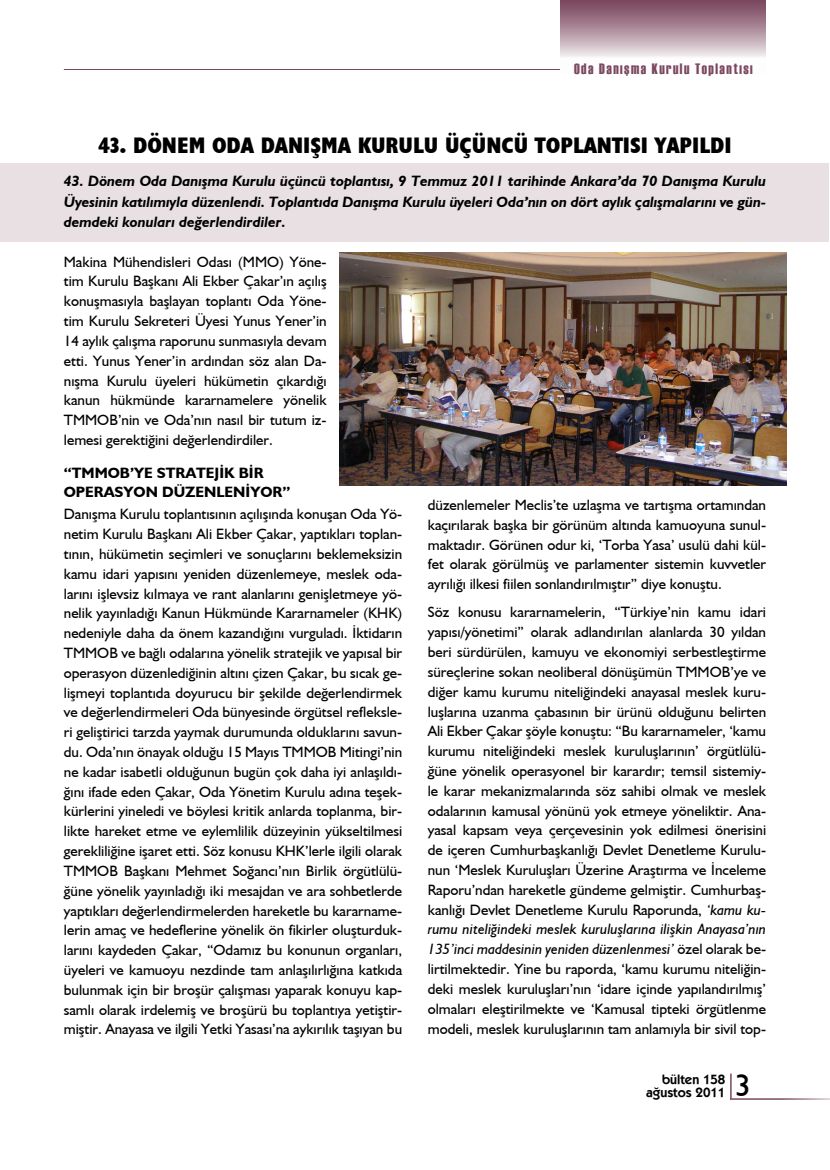
<style>
.page{position:relative;width:830px;height:1170px;background:#fff}
.page>*{position:absolute;margin:0;border:0;box-sizing:border-box;transform-origin:0 0}
.t1{font:31.5px "Humanist 521 BT";color:#000}
.t2{font:700 condensed 22.5px "Humanist 521 BT Xtra";color:#000}
.t3{font:15px/19.8px "Humanist 521 BT";color:#000;text-align:justify}
.t4{font:italic 700 15px/20.2px "Humanist 521 BT";color:#000;text-align:justify}
.t5{font:700 15px/19.8px "Humanist 521 BT";color:#000}
.t6{font:15px "Haettenschweiler";letter-spacing:.1em;color:#7b4860}
.t7{font:600 13.5px/13.5px "Kabel IT Cby BT";color:#000;text-align:right}
.s1{font-style:italic}
</style>
<div class="page">
<hr style="left:64px;top:69px;width:619px;height:1px;background:#7b4860">
<svg style="left:560px;top:0;width:205px;height:70px"></svg>
<hr style="left:729px;top:1073px;width:2px;height:26px;background:#7b4860">
<hr style="left:729px;top:1098px;width:100px;height:1px;background:#fff">
<div style="left:1px;top:163px;width:827px;height:79px;background:#e8e0e3"></div>
<img style="left:339px;top:253px;width:447px;height:232px">
<p class="t6" style="left:573px;top:58px;width:180px">Oda Danışma Kurulu Toplantısı</p>
<h2 class="t2" style="left:98px;top:131px;width:634px">43. DÖNEM ODA DANIŞMA KURULU ÜÇÜNCÜ TOPLANTISI YAPILDI</h2>
<p class="t4" style="left:64px;top:171px;width:703px">43. Dönem Oda Danışma Kurulu üçüncü toplantısı, 9 Temmuz 2011 tarihinde Ankara’da 70 Danışma Kurulu Üyesinin katılımıyla düzenlendi. Toplantıda Danışma Kurulu üyeleri Oda’nın on dört aylık çalışmalarını ve gün&shy;demdeki konuları değerlendirdiler.</p>
<p class="t3" style="left:64px;top:251px;width:264px">Makina Mühendisleri Odası (MMO) Yöne&shy;tim Kurulu Başkanı Ali Ekber Çakar’ın açılış konuşmasıyla başlayan toplantı Oda Yöne&shy;tim Kurulu Sekreteri Üyesi Yunus Yener’in 14 aylık çalışma raporunu sunmasıyla devam etti. Yunus Yener’in ardından söz alan Da&shy;nışma Kurulu üyeleri hükümetin çıkardığı kanun hükmünde kararnamelere yönelik TMMOB’nin ve Oda’nın nasıl bir tutum iz&shy;lemesi gerektiğini değerlendirdiler.</p>
<p class="t5" style="left:64px;top:462px;width:228px">“TMMOB’YE STRATEJİK BİR<br>OPERASYON DÜZENLENİYOR”</p>
<p class="t3" style="left:64px;top:504px;width:340px">Danışma Kurulu toplantısının açılışında konuşan Oda Yö&shy;netim Kurulu Başkanı Ali Ekber Çakar, yaptıkları toplan&shy;tının, hükümetin seçimleri ve sonuçlarını beklemeksizin kamu idari yapısını yeniden düzenlemeye, meslek oda&shy;larını işlevsiz kılmaya ve rant alanlarını genişletmeye yö&shy;nelik yayınladığı Kanun Hükmünde Kararnameler (KHK) nedeniyle daha da önem kazandığını vurguladı. İktidarın TMMOB ve bağlı odalarına yönelik stratejik ve yapısal bir operasyon düzenlediğinin altını çizen Çakar, bu sıcak ge&shy;lişmeyi toplantıda doyurucu bir şekilde değerlendirmek ve değerlendirmeleri Oda bünyesinde örgütsel refleksle&shy;ri geliştirici tarzda yaymak durumunda olduklarını savun&shy;du. Oda’nın önayak olduğu 15 Mayıs TMMOB Mitingi’nin ne kadar isabetli olduğunun bugün çok daha iyi anlaşıldı&shy;ğını ifade eden Çakar, Oda Yönetim Kurulu adına teşek&shy;kürlerini yineledi ve böylesi kritik anlarda toplanma, bir&shy;likte hareket etme ve eylemlilik düzeyinin yükseltilmesi gerekliliğine işaret etti. Söz konusu KHK’lerle ilgili olarak TMMOB Başkanı Mehmet Soğancı’nın Birlik örgütlülü&shy;ğüne yönelik yayınladığı iki mesajdan ve ara sohbetlerde yaptıkları değerlendirmelerden hareketle bu kararname&shy;lerin amaç ve hedeflerine yönelik ön fikirler oluşturduk&shy;larını kaydeden Çakar, “Odamız bu konunun organları, üyeleri ve kamuoyu nezdinde tam anlaşılırlığına katkıda bulunmak için bir broşür çalışması yaparak konuyu kap&shy;samlı olarak irdelemiş ve broşürü bu toplantıya yetiştir&shy;miştir. Anayasa ve ilgili Yetki Yasası’na aykırılık taşıyan bu</p>
<p class="t3" style="left:427px;top:494px;width:340px">düzenlemeler Meclis’te uzlaşma ve tartışma ortamından kaçırılarak başka bir görünüm altında kamuoyuna sunul&shy;maktadır. Görünen odur ki, ‘Torba Yasa’ usulü dahi kül&shy;fet olarak görülmüş ve parlamenter sistemin kuvvetler ayrılığı ilkesi fiilen sonlandırılmıştır” diye konuştu.</p>
<p class="t3" style="left:427px;top:602px;width:340px">Söz konusu kararnamelerin, “Türkiye’nin kamu idari yapısı/yönetimi” olarak adlandırılan alanlarda 30 yıldan beri sürdürülen, kamuyu ve ekonomiyi serbestleştirme süreçlerine sokan neoliberal dönüşümün TMMOB’ye ve diğer kamu kurumu niteliğindeki anayasal meslek kuru&shy;luşlarına uzanma çabasının bir ürünü olduğunu belirten Ali Ekber Çakar şöyle konuştu: “Bu kararnameler, ‘kamu kurumu niteliğindeki meslek kuruluşlarının’ örgütlülü&shy;ğüne yönelik operasyonel bir karardır; temsil sistemiy&shy;le karar mekanizmalarında söz sahibi olmak ve meslek odalarının kamusal yönünü yok etmeye yöneliktir. Ana&shy;yasal kapsam veya çerçevesinin yok edilmesi önerisini de içeren Cumhurbaşkanlığı Devlet Denetleme Kurulu&shy;nun ‘Meslek Kuruluşları Üzerine Araştırma ve İnceleme Raporu’ndan hareketle gündeme gelmiştir. Cumhurbaş&shy;kanlığı Devlet Denetleme Kurulu Raporunda, <span class="s1">‘kamu ku&shy;rumu niteliğindeki meslek kuruluşlarına ilişkin Anayasa’nın 135’inci maddesinin yeniden düzenlenmesi’</span> özel olarak be&shy;lirtilmektedir. Yine bu raporda, ‘kamu kurumu niteliğin&shy;deki meslek kuruluşları’nın ‘idare içinde yapılandırılmış’ olmaları eleştirilmekte ve ‘Kamusal tipteki örgütlenme modeli, meslek kuruluşlarının tam anlamıyla bir sivil top-</p>
<p class="t7" style="left:646px;top:1071px;width:81px">bülten 158 ağustos 2011</p>
<h1 class="t1" style="left:734px;top:1065px;width:17px">3</h1>
</div>
